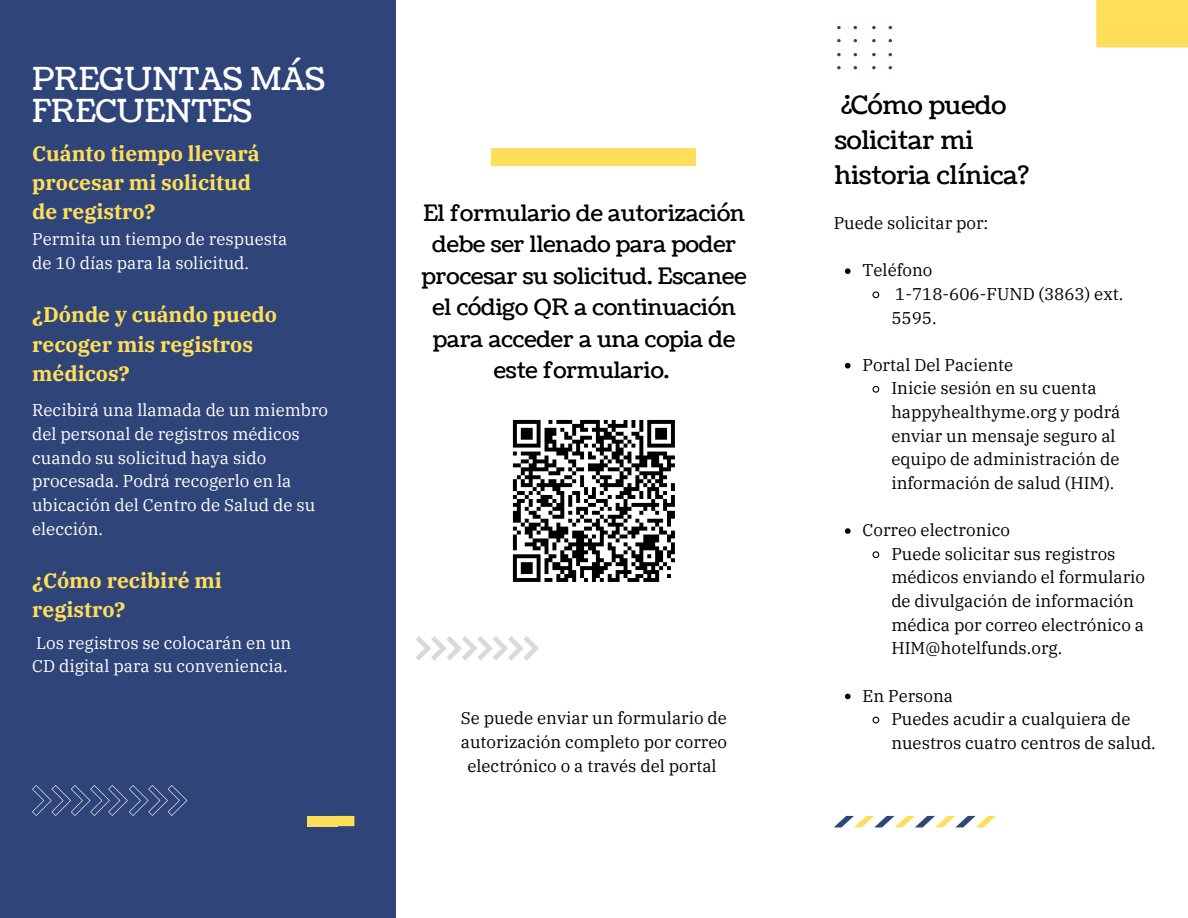
<style>
.page{position:relative;width:1188px;height:918px;background:#fff}
.page>*{position:absolute;margin:0;border:0;box-sizing:border-box;transform-origin:0 0}
.t1{font:31.5px/31.5px "Coustard";color:#fff}
.t2{font:25.5px/34.8px "Coustard";color:#000}
.t3{font:22.5px/31.5px "Coustard";color:#000;text-align:center}
.t4{font:700 21px/29.2px "IBM Plex Serif";color:#ffde59}
.t5{font:16.95px/23.7px "IBM Plex Serif";color:#000}
.t6{font:16.95px/23.7px "IBM Plex Serif";color:#fff}
</style>
<div class="page">
<div style="left:0;top:0;width:396px;height:918px;background:#2f457a"></div>
<svg style="left:416px;top:636px;width:123px;height:25px"></svg>
<div style="left:492px;top:148px;width:204px;height:18px;background:#ffde59"></div>
<div style="left:308px;top:816px;width:17px;height:10px;background:#ffde59"></div>
<div style="left:322px;top:816px;width:16px;height:10px;background:#ffde59"></div>
<div style="left:337px;top:816px;width:17px;height:10px;background:#ffde59"></div>
<div style="left:1096px;top:0;width:92px;height:47px;background:#ffde59"></div>
<svg style="left:834px;top:816px;width:162px;height:11px"></svg>
<svg style="left:32px;top:785px;width:155px;height:30px"></svg>
<svg style="left:837px;top:39px;width:4px;height:3px"></svg>
<svg style="left:837px;top:26px;width:4px;height:3px"></svg>
<svg style="left:837px;top:66px;width:4px;height:3px"></svg>
<svg style="left:837px;top:53px;width:4px;height:3px"></svg>
<svg style="left:872px;top:66px;width:4px;height:3px"></svg>
<svg style="left:872px;top:53px;width:4px;height:3px"></svg>
<svg style="left:872px;top:39px;width:4px;height:3px"></svg>
<svg style="left:872px;top:26px;width:4px;height:3px"></svg>
<svg style="left:513px;top:420px;width:162px;height:162px"></svg>
<svg style="left:845px;top:268px;width:6px;height:6px"></svg>
<svg style="left:872px;top:291px;width:8px;height:8px"></svg>
<svg style="left:845px;top:363px;width:6px;height:6px"></svg>
<svg style="left:872px;top:386px;width:8px;height:7px"></svg>
<svg style="left:845px;top:528px;width:6px;height:6px"></svg>
<svg style="left:872px;top:551px;width:8px;height:7px"></svg>
<svg style="left:845px;top:694px;width:6px;height:5px"></svg>
<svg style="left:872px;top:716px;width:8px;height:8px"></svg>
<p class="t1" style="left:32px;top:64px;width:295px">PREGUNTAS MÁS<br>FRECUENTES</p>
<h1 class="t4" style="left:32px;top:138px;width:229px">Cuánto tiempo llevará procesar mi solicitud de registro?</h1>
<h3 class="t6" style="left:32px;top:227px;width:257px">Permita un tiempo de respuesta de 10 días para la solicitud.</h3>
<p class="t4" style="left:32px;top:300px;width:246px">¿Dónde y cuándo puedo recoger mis registros médicos?</p>
<p class="t6" style="left:32px;top:398px;width:298px">Recibirá una llamada de un miembro del personal de registros médicos cuando su solicitud haya sido procesada. Podrá recogerlo en la ubicación del Centro de Salud de su elección.</p>
<p class="t4" style="left:32px;top:566px;width:191px">¿Cómo recibiré mi registro?</p>
<p class="t6" style="left:32px;top:630px;width:261px">Los registros se colocarán en un<br>CD digital para su conveniencia.</p>
<p class="t3" style="left:422px;top:198px;width:326px">El formulario de autorización debe ser llenado para poder procesar su solicitud. Escanee el código QR a continuación para acceder a una copia de este formulario.</p>
<p class="t5" style="left:461px;top:706px;width:268px;text-align:center">Se puede enviar un formulario de autorización completo por correo electrónico o a través del portal</p>
<p class="t2" style="left:835px;top:88px;width:196px">¿Cómo puedo solicitar mi historia clínica?</p>
<p class="t5" style="left:834px;top:211px;width:156px">Puede solicitar por:</p>
<h3 class="t5" style="left:863px;top:258px;width:72px">Teléfono</h3>
<p class="t5" style="left:891px;top:282px;width:234px">1-718-606-FUND (3863) ext.<br>5595.</p>
<h3 class="t5" style="left:863px;top:353px;width:152px">Portal Del Paciente</h3>
<p class="t5" style="left:891px;top:376px;width:231px">Inicie sesión en su cuenta happyhealthyme.org y podrá enviar un mensaje seguro al equipo de administración de información de salud (HIM).</p>
<p class="t5" style="left:863px;top:518px;width:149px">Correo electronico</p>
<p class="t5" style="left:891px;top:542px;width:255px">Puede solicitar sus registros médicos enviando el formulario de divulgación de información médica por correo electrónico a<br>HIM@hotelfunds.org.</p>
<p class="t5" style="left:863px;top:683px;width:92px">En Persona</p>
<p class="t5" style="left:891px;top:707px;width:266px">Puedes acudir a cualquiera de nuestros cuatro centros de salud.</p>
</div>
